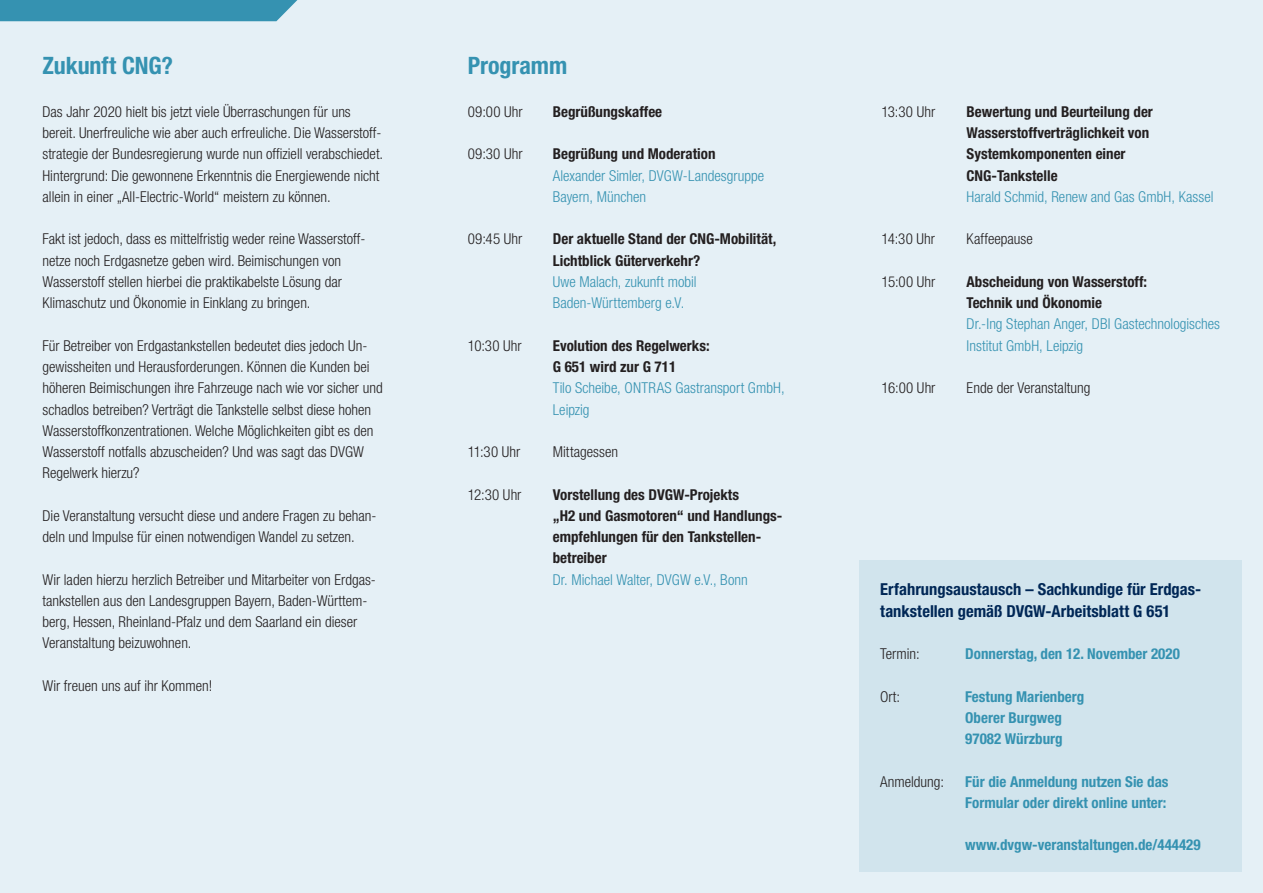
<style>
.page{position:relative;width:1263px;height:893px;background:#e5f0f6}
.page>*{position:absolute;margin:0;border:0;box-sizing:border-box;transform-origin:0 0}
.t1{font:700 condensed 24px "Helvetica Neue LT Std";letter-spacing:-.005em;color:#3592b1}
.t2{font:700 condensed 16.5px/21.3px "Helvetica Neue LT Std";color:#002756}
.t3{font:300 condensed 15px/21.3px "Helvetica Neue LT Std";color:#231f20}
.t4{font:700 condensed 15px/21.3px "Helvetica Neue LT Std";color:#231f20}
.t5{font:300 condensed 15px/21.3px "Helvetica Neue LT Std";color:#3592b1}
.t6{font:700 condensed 15px/21.3px "Helvetica Neue LT Std";color:#3592b1}
</style>
<div class="page">
<div style="left:0;top:0;width:297px;height:21px;background:#3592b1"></div>
<div style="left:859px;top:560px;width:383px;height:312px;background:#d1e4ed"></div>
<h1 class="t1" style="left:43px;top:51px;width:132px">Zukunft CNG?</h1>
<p class="t3" style="left:43px;top:101px;width:342px">Das Jahr 2020 hielt bis jetzt viele Überraschungen für uns bereit. Unerfreuliche wie aber auch erfreuliche. Die Wasserstoff&shy;strategie der Bundesregierung wurde nun offiziell verabschiedet.<br>Hintergrund: Die gewonnene Erkenntnis die Energiewende nicht allein in einer „All-Electric-World“ meistern zu können.</p>
<p class="t3" style="left:43px;top:228px;width:324px">Fakt ist jedoch, dass es mittelfristig weder reine Wasserstoff&shy;netze noch Erdgasnetze geben wird. Beimischungen von Wasserstoff stellen hierbei die praktikabelste Lösung dar Klimaschutz und Ökonomie in Einklang zu bringen.</p>
<p class="t3" style="left:43px;top:335px;width:342px">Für Betreiber von Erdgastankstellen bedeutet dies jedoch Un&shy;gewissheiten und Herausforderungen. Können die Kunden bei höheren Beimischungen ihre Fahrzeuge nach wie vor sicher und schadlos betreiben? Verträgt die Tankstelle selbst diese hohen Wasserstoffkonzentrationen. Welche Möglichkeiten gibt es den Wasserstoff notfalls abzuscheiden? Und was sagt das DVGW Regelwerk hierzu?</p>
<p class="t3" style="left:43px;top:505px;width:335px">Die Veranstaltung versucht diese und andere Fragen zu behan&shy;deln und Impulse für einen notwendigen Wandel zu setzen.</p>
<p class="t3" style="left:43px;top:569px;width:335px">Wir laden hierzu herzlich Betreiber und Mitarbeiter von Erdgas&shy;tankstellen aus den Landesgruppen Bayern, Baden-Württem&shy;berg, Hessen, Rheinland-Pfalz und dem Saarland ein dieser Veranstaltung beizuwohnen.</p>
<p class="t3" style="left:43px;top:675px;width:171px">Wir freuen uns auf ihr Kommen!</p>
<h1 class="t1" style="left:468px;top:51px;width:101px">Programm</h1>
<p class="t3" style="left:468px;top:101px;width:56px">09:00 Uhr</p>
<p class="t4" style="left:553px;top:101px;width:111px">Begrüßungskaffee</p>
<p class="t3" style="left:468px;top:143px;width:56px">09:30 Uhr</p>
<p class="t4" style="left:553px;top:143px;width:164px">Begrüßung und Moderation</p>
<p class="t5" style="left:553px;top:165px;width:213px">Alexander Simler, DVGW-Landesgruppe<br>Bayern, München</p>
<p class="t3" style="left:468px;top:228px;width:56px">09:45 Uhr</p>
<p class="t4" style="left:553px;top:228px;width:225px">Der aktuelle Stand der CNG-Mobilität,<br>Lichtblick Güterverkehr?</p>
<p class="t5" style="left:553px;top:271px;width:145px">Uwe Malach, zukunft mobil<br>Baden-Württemberg e.V.</p>
<p class="t3" style="left:468px;top:335px;width:55px">10:30 Uhr</p>
<p class="t4" style="left:553px;top:335px;width:158px">Evolution des Regelwerks:<br>G 651 wird zur G 711</p>
<p class="t5" style="left:553px;top:377px;width:233px">Tilo Scheibe, ONTRAS Gastransport GmbH,<br>Leipzig</p>
<p class="t3" style="left:468px;top:441px;width:54px">11:30 Uhr</p>
<p class="t3" style="left:553px;top:441px;width:67px">Mittagessen</p>
<p class="t3" style="left:468px;top:484px;width:55px">12:30 Uhr</p>
<p class="t4" style="left:553px;top:483px;width:231px">Vorstellung des DVGW-Projekts<br>„H2 und Gasmotoren“ und Handlungs&shy;empfehlungen für den Tankstellen&shy;betreiber</p>
<p class="t5" style="left:553px;top:569px;width:196px">Dr. Michael Walter, DVGW e.V., Bonn</p>
<p class="t3" style="left:881px;top:101px;width:55px">13:30 Uhr</p>
<p class="t4" style="left:966px;top:101px;width:188px">Bewertung und Beurteilung der<br>Wasserstoffverträglichkeit von<br>Systemkomponenten einer<br>CNG-Tankstelle</p>
<p class="t5" style="left:966px;top:186px;width:248px">Harald Schmid, Renew and Gas GmbH, Kassel</p>
<p class="t3" style="left:881px;top:228px;width:55px">14:30 Uhr</p>
<p class="t3" style="left:966px;top:228px;width:68px">Kaffeepause</p>
<p class="t3" style="left:881px;top:271px;width:55px">15:00 Uhr</p>
<p class="t4" style="left:966px;top:271px;width:182px">Abscheidung von Wasserstoff:<br>Technik und Ökonomie</p>
<p class="t5" style="left:966px;top:313px;width:255px">Dr.-Ing Stephan Anger, DBI Gastechnologisches<br>Institut GmbH, Leipzig</p>
<p class="t3" style="left:881px;top:377px;width:55px">16:00 Uhr</p>
<p class="t3" style="left:966px;top:377px;width:125px">Ende der Veranstaltung</p>
<p class="t2" style="left:880px;top:579px;width:322px">Erfahrungsaustausch – Sachkundige für Erdgas&shy;tankstellen gemäß DVGW-Arbeitsblatt G 651</p>
<p class="t3" style="left:880px;top:643px;width:41px">Termin:</p>
<p class="t6" style="left:965px;top:643px;width:216px">Donnerstag, den 12. November 2020</p>
<p class="t3" style="left:880px;top:686px;width:21px">Ort:</p>
<p class="t6" style="left:965px;top:685px;width:121px">Festung Marienberg<br>Oberer Burgweg<br>97082 Würzburg</p>
<p class="t3" style="left:880px;top:771px;width:65px">Anmeldung:</p>
<p class="t6" style="left:965px;top:770px;width:205px">Für die Anmeldung nutzen Sie das<br>Formular oder direkt online unter:</p>
<p class="t6" style="left:965px;top:834px;width:237px">www.dvgw-veranstaltungen.de/444429</p>
</div>
